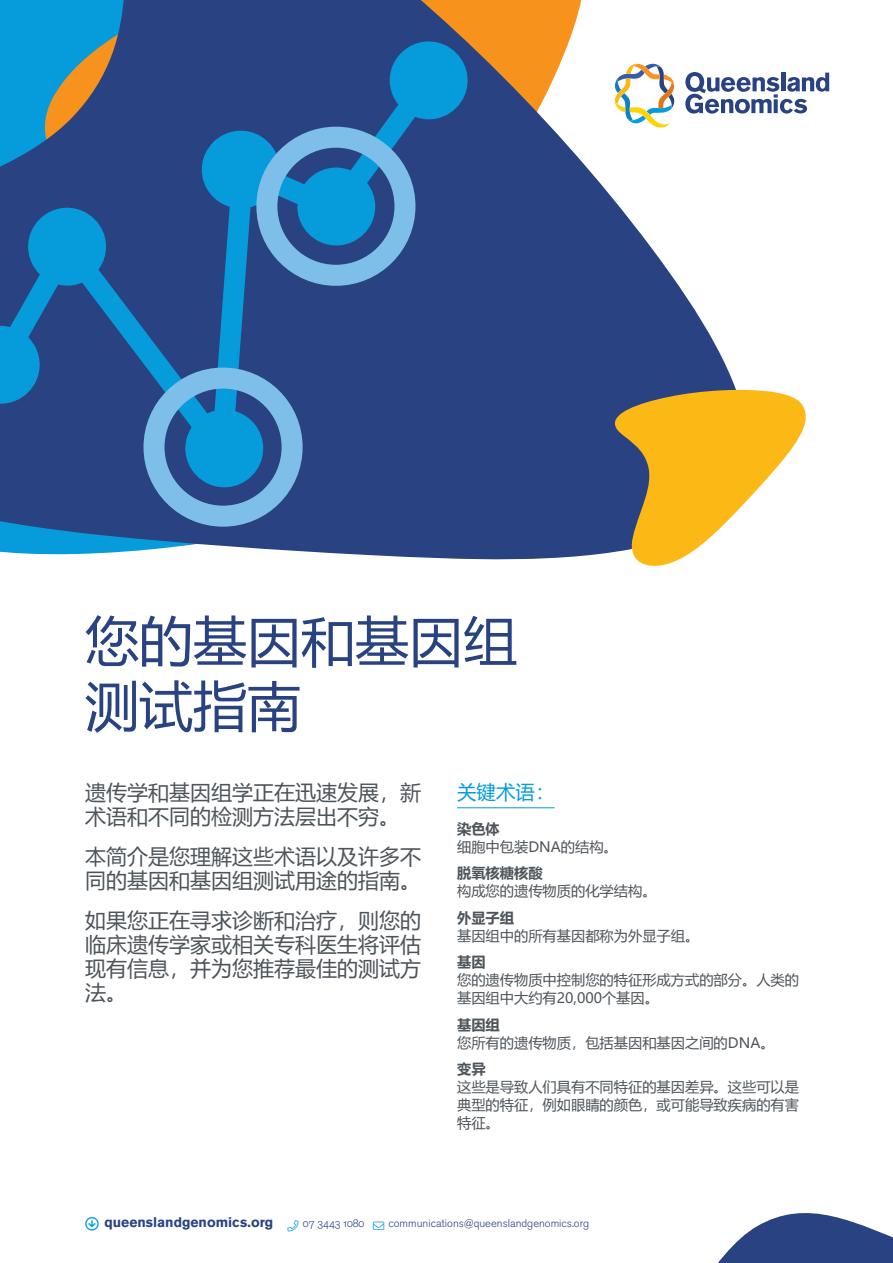
<style>
.page{position:relative;width:893px;height:1263px;background:#fff}
.page>*{position:absolute;margin:0;border:0;box-sizing:border-box;transform-origin:0 0}
.heading_1{font:54px/64.8px "Microsoft Ya Hei UI";color:#294281}
.intro{font:21px/24px "Microsoft Ya Hei UI";color:#4d545a}
.heading_3{font:19.5px "Microsoft Ya Hei UI";color:#069bda}
.body_copy{font:14.25px/18px "Microsoft Ya Hei UI";color:#4d545a}
.term_name{font:700 14.25px "Microsoft Ya Hei UI";color:#4d545a}
.t1{font:700 13.95px "Akzidenz Grotesk BQ";color:#294281}
.t2{font:300 11.1px "Akzidenz Grotesk BQ";color:#294281}
.s1{font-family:"Akzidenz Grotesk BQ Light Os F";font-weight:400}
.s2{color:#069bda}
</style>
<div class="page">
<hr style="left:457px;top:807px;width:98px;height:1px;background:#069bda">
<svg style="left:753px;top:72px;width:76px;height:42px"></svg>
<svg style="left:718px;top:1213px;width:175px;height:50px"></svg>
<svg style="left:0;top:0;width:753px;height:560px;fill:#294281"></svg>
<svg style="left:0;top:41px;width:468px;height:446px;background:#255995"></svg>
<div style="left:256px;top:127px;width:159px;height:159px;border:21px solid #7ebfe9;border-radius:50%"></div>
<div style="left:144px;top:368px;width:159px;height:159px;border:21px solid #7ebfe9;border-radius:50%"></div>
<svg style="left:610px;top:389px;width:196px;height:177px"></svg>
<p class="heading_1" style="left:85px;top:607px;width:433px">您的基因和基因组测试指南</p>
<p class="intro" style="left:85px;top:780px;width:337px">遗传学和基因组学正在迅速发展，新术语和不同的检测方法层出不穷。</p>
<p class="intro" style="left:85px;top:844px;width:337px">本简介是您理解这些术语以及许多不同的基因和基因组测试用途的指南。</p>
<p class="intro" style="left:85px;top:907px;width:337px;text-align:justify">如果您正在寻求诊断和治疗，则您的临床遗传学家或相关专科医生将评估现有信息，并为您推荐最佳的测试方法。</p>
<p class="heading_3" style="left:457px;top:779px;width:99px">关键术语：</p>
<p class="term_name" style="left:457px;top:819px;width:44px">染色体</p>
<p class="body_copy" style="left:457px;top:837px;width:162px">细胞中包装DNA的结构。</p>
<p class="term_name" style="left:457px;top:863px;width:87px">脱氧核糖核酸</p>
<p class="body_copy" style="left:457px;top:882px;width:201px">构成您的遗传物质的化学结构。</p>
<p class="term_name" style="left:457px;top:908px;width:58px">外显子组</p>
<p class="body_copy" style="left:457px;top:926px;width:244px">基因组中的所有基因都称为外显子组。</p>
<p class="term_name" style="left:457px;top:952px;width:30px">基因</p>
<p class="body_copy" style="left:457px;top:971px;width:343px">您的遗传物质中控制您的特征形成方式的部分。人类的基因组中大约有20,000个基因。</p>
<p class="term_name" style="left:457px;top:1015px;width:44px">基因组</p>
<p class="body_copy" style="left:457px;top:1033px;width:319px">您所有的遗传物质，包括基因和基因之间的DNA。</p>
<p class="term_name" style="left:457px;top:1059px;width:30px">变异</p>
<p class="body_copy" style="left:457px;top:1078px;width:343px;text-align:justify">这些是导致人们具有不同特征的基因差异。这些可以是典型的特征，例如眼睛的颜色，或可能导致疾病的有害特征。</p>
<p class="t1" style="left:104px;top:1214px;width:170px">queenslandgenomics.org</p>
<p class="t2" style="left:303px;top:1217px;width:288px"><span class="s1">07 3443 1080</span> <span class="s2">→</span> communications@queenslandgenomics.org</p>
</div>
